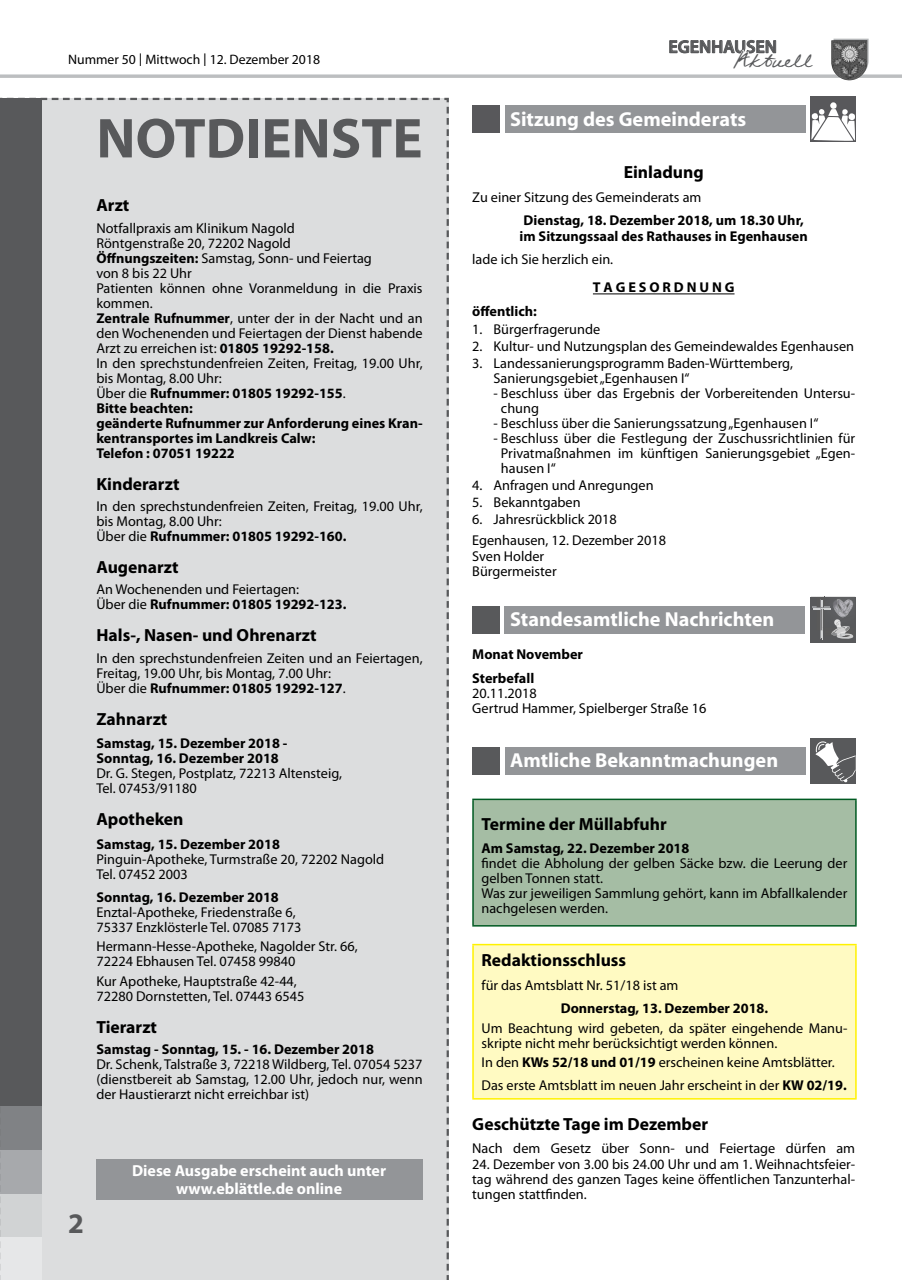
<style>
.page{position:relative;width:902px;height:1280px;background:#fff}
.page>*{position:absolute;margin:0;border:0;box-sizing:border-box;transform-origin:0 0}
.t1{font:700 56.7px "Myriad Pro";color:#58595b}
.t2{font:700 28.5px "Myriad Pro";color:#58595b}
.t3{font:22.95px "Federico Handwriting";color:#58595b}
.t4{font:700 20.25px "Myriad";color:#fff}
.t5{font:600 18px "Myriad Pro";color:#58595b}
.t6{font:700 17.55px "Myriad Pro";color:#000}
.t7{font:700 16.05px/17.5px "Myriad Pro";color:#fff;text-align:center}
.t8{font:14.25px/15px "Myriad Pro";color:#000}
.t9{font:700 14.25px/15.3px "Myriad Pro";color:#000}
.t10{font:13.65px "Myriad Pro";color:#000}
.s1{font-family:"Lucida Sans"}
.s2{font-weight:700}
</style>
<div class="page">
<svg style="left:0;top:97px;width:449px;height:1183px;background:#d0d1d2"></svg>
<hr style="left:0;top:75px;width:901px;height:3px;background:#bcbec0">
<svg style="left:669px;top:40px;width:108px;height:14px"></svg>
<svg style="left:833px;top:39px;width:35px;height:36px"></svg>
<img style="left:831px;top:40px;width:36px;height:40px">
<hr style="left:593px;top:294px;width:141px;height:1px;background:#000">
<div style="left:810px;top:97px;width:46px;height:45px;background:#58585b"></div>
<div style="left:504px;top:105px;width:301px;height:28px;background:#939598"></div>
<div style="left:472px;top:106px;width:28px;height:27px;background:#58585b"></div>
<svg style="left:811px;top:102px;width:44px;height:39px"></svg>
<div style="left:809px;top:597px;width:46px;height:45px;background:#58595b"></div>
<div style="left:504px;top:606px;width:301px;height:27px;background:#939598"></div>
<div style="left:472px;top:606px;width:28px;height:27px;background:#58595b"></div>
<svg style="left:812px;top:599px;width:42px;height:41px"></svg>
<div style="left:810px;top:738px;width:46px;height:45px;background:#58595b"></div>
<svg style="left:815px;top:741px;width:40px;height:41px"></svg>
<div style="left:504px;top:747px;width:301px;height:27px;background:#939598"></div>
<div style="left:472px;top:747px;width:28px;height:28px;background:#58595b"></div>
<div style="left:473px;top:799px;width:382px;height:127px;background:#a5bda4"></div>
<hr style="left:472px;top:799px;width:384px;height:1px;background:#005a22">
<hr style="left:472px;top:800px;width:1px;height:125px;background:#005a22">
<hr style="left:855px;top:800px;width:1px;height:125px;background:#005a22">
<hr style="left:472px;top:925px;width:384px;height:1px;background:#005a22">
<div style="left:473px;top:944px;width:382px;height:155px;background:#fffac2"></div>
<hr style="left:472px;top:944px;width:384px;height:1px;background:#fff200">
<hr style="left:472px;top:945px;width:1px;height:153px;background:#fff200">
<hr style="left:855px;top:945px;width:1px;height:153px;background:#fff200">
<hr style="left:472px;top:1098px;width:384px;height:1px;background:#fff200">
<div style="left:96px;top:1159px;width:326px;height:40px;background:#939598"></div>
<p class="t10" style="left:68px;top:51px;width:253px">Nummer 50 <span class="s1">|</span> Mittwoch <span class="s1">|</span> 12. Dezember 2018</p>
<h1 class="t1" style="left:96px;top:101px;width:327px">NOTDIENSTE</h1>
<p class="t6" style="left:96px;top:194px;width:34px">Arzt</p>
<p class="t8" style="left:96px;top:220px;width:328px">Notfallpraxis am Klinikum Nagold<br>Röntgenstraße 20, 72202 Nagold<br><span class="s2">Öffnungszeiten:</span> Samstag, Sonn- und Feiertag<br>von 8 bis 22 Uhr<br>Patienten können ohne Voranmeldung in die Praxis kommen.<br><span class="s2">Zentrale Rufnummer</span>, unter der in der Nacht und an den Wochenenden und Feiertagen der Dienst habende Arzt zu erreichen ist: <span class="s2">01805 19292-158.<br></span>In den sprechstundenfreien Zeiten, Freitag, 19.00 Uhr, bis Montag, 8.00 Uhr:<br>Über die <span class="s2">Rufnummer: 01805 19292-155</span>.<br><span class="s2">Bitte beachten:<br>geänderte Rufnummer zur Anforderung eines Kran&shy;kentransportes im Landkreis Calw:<br>Telefon : 07051 19222</span></p>
<p class="t6" style="left:96px;top:472px;width:84px">Kinderarzt</p>
<p class="t8" style="left:96px;top:498px;width:328px">In den sprechstundenfreien Zeiten, Freitag, 19.00 Uhr, bis Montag, 8.00 Uhr:<br>Über die <span class="s2">Rufnummer: 01805 19292-160.</span></p>
<p class="t6" style="left:96px;top:556px;width:84px">Augenarzt</p>
<p class="t8" style="left:96px;top:582px;width:251px">An Wochenenden und Feiertagen:<br>Über die <span class="s2">Rufnummer: 01805 19292-123.</span></p>
<p class="t6" style="left:96px;top:624px;width:222px">Hals-, Nasen- und Ohrenarzt</p>
<p class="t8" style="left:96px;top:650px;width:327px">In den sprechstundenfreien Zeiten und an Feiertagen,<br>Freitag, 19.00 Uhr, bis Montag, 7.00 Uhr:<br>Über die <span class="s2">Rufnummer: 01805 19292-127</span>.</p>
<p class="t6" style="left:96px;top:707px;width:72px">Zahnarzt</p>
<p class="t9" style="left:96px;top:735px;width:192px">Samstag, 15. Dezember 2018 -<br>Sonntag, 16. Dezember 2018</p>
<p class="t8" style="left:96px;top:766px;width:247px">Dr. G. Stegen, Postplatz, 72213 Altensteig,<br>Tel. 07453/91180</p>
<p class="t6" style="left:96px;top:808px;width:89px">Apotheken</p>
<p class="t9" style="left:96px;top:836px;width:185px">Samstag, 15. Dezember 2018</p>
<p class="t8" style="left:96px;top:851px;width:289px">Pinguin-Apotheke, Turmstraße 20, 72202 Nagold<br>Tel. 07452 2003</p>
<p class="t9" style="left:96px;top:889px;width:184px">Sonntag, 16. Dezember 2018</p>
<p class="t8" style="left:96px;top:904px;width:206px">Enztal-Apotheke, Friedenstraße 6,<br>75337 Enzklösterle Tel. 07085 7173</p>
<p class="t8" style="left:96px;top:939px;width:263px">Hermann-Hesse-Apotheke, Nagolder Str. 66,<br>72224 Ebhausen Tel. 07458 99840</p>
<p class="t8" style="left:96px;top:973px;width:209px">Kur Apotheke, Hauptstraße 42-44,<br>72280 Dornstetten, Tel. 07443 6545</p>
<p class="t6" style="left:96px;top:1015px;width:62px">Tierarzt</p>
<p class="t9" style="left:96px;top:1041px;width:279px">Samstag - Sonntag, 15. - 16. Dezember 2018</p>
<p class="t8" style="left:96px;top:1056px;width:327px;text-align:justify">Dr. Schenk, Talstraße 3, 72218 Wildberg, Tel. 07054 5237 (dienstbereit ab Samstag, 12.00 Uhr, jedoch nur, wenn der Haustierarzt nicht erreichbar ist)</p>
<h2 class="t2" style="left:68px;top:1205px;width:17px">2</h2>
<p class="t7" style="left:132px;top:1161px;width:255px">Diese Ausgabe erscheint auch unter www.eblättle.de online</p>
<p class="t5" style="left:668px;top:35px;width:110px">EGENHAUSEN</p>
<h3 class="t3" style="left:733px;top:46px;width:80px">Aktuell</h3>
<h3 class="t4" style="left:510px;top:109px;width:238px">Sitzung des Gemeinderats</h3>
<p class="t6" style="left:623px;top:161px;width:81px">Einladung</p>
<p class="t8" style="left:472px;top:189px;width:231px">Zu einer Sitzung des Gemeinderats am</p>
<p class="t9" style="left:519px;top:213px;width:290px">Dienstag, 18. Dezember 2018, um 18.30 Uhr, im Sitzungssaal des Rathauses in Egenhausen</p>
<p class="t8" style="left:472px;top:252px;width:142px">lade ich Sie herzlich ein.</p>
<p class="t9" style="left:593px;top:280px;width:143px">T A G E S O R D N U N G</p>
<p class="t9" style="left:472px;top:303px;width:66px">öffentlich:</p>
<p class="t8" style="left:472px;top:321px;width:129px">1. Bürgerfragerunde</p>
<p class="t8" style="left:472px;top:338px;width:383px">2. Kultur- und Nutzungsplan des Gemeindewaldes Egenhausen</p>
<p class="t8" style="left:493px;top:355px;width:301px;text-indent:-21px">3. Landessanierungsprogramm Baden-Württemberg,<br>Sanierungsgebiet „Egenhausen I“</p>
<p class="t8" style="left:501px;top:385px;width:356px;text-indent:-7px">- Beschluss über das Ergebnis der Vorbereitenden Untersu&shy;chung</p>
<p class="t8" style="left:493px;top:415px;width:326px">- Beschluss über die Sanierungssatzung „Egenhausen I“</p>
<p class="t8" style="left:501px;top:430px;width:356px;text-align:justify;text-indent:-7px">- Beschluss über die Festlegung der Zuschussrichtlinien für Privatmaßnahmen im künftigen Sanierungsgebiet „Egen&shy;hausen I“</p>
<p class="t8" style="left:472px;top:477px;width:183px">4. Anfragen und Anregungen</p>
<p class="t8" style="left:472px;top:494px;width:110px">5. Bekanntgaben</p>
<p class="t8" style="left:472px;top:508px;width:195px;line-height:21.6px">6. Jahresrückblick 2018<br>Egenhausen, 12. Dezember 2018</p>
<p class="t8" style="left:472px;top:548px;width:86px">Sven Holder<br>Bürgermeister</p>
<h3 class="t4" style="left:510px;top:609px;width:266px">Standesamtliche Nachrichten</h3>
<p class="t9" style="left:472px;top:642px;width:112px;line-height:23.7px">Monat November<br>Sterbefall</p>
<p class="t8" style="left:472px;top:685px;width:235px">20.11.2018<br>Gertrud Hammer, Spielberger Straße 16</p>
<h3 class="t4" style="left:510px;top:750px;width:269px">Amtliche Bekanntmachungen</h3>
<p class="t6" style="left:481px;top:812px;width:187px">Termine der Müllabfuhr</p>
<p class="t9" style="left:481px;top:840px;width:209px">Am Samstag, 22. Dezember 2018</p>
<p class="t8" style="left:481px;top:855px;width:367px">findet die Abholung der gelben Säcke bzw. die Leerung der gelben Tonnen statt.<br>Was zur jeweiligen Sammlung gehört, kann im Abfallkalender nachgelesen werden.</p>
<p class="t6" style="left:481px;top:949px;width:146px">Redaktionsschluss</p>
<p class="t8" style="left:481px;top:977px;width:198px">für das Amtsblatt Nr. 51/18 ist am</p>
<p class="t9" style="left:560px;top:1000px;width:209px">Donnerstag, 13. Dezember 2018.</p>
<p class="t8" style="left:481px;top:1020px;width:367px">Um Beachtung wird gebeten, da später eingehende Manu&shy;skripte nicht mehr berücksichtigt werden können.</p>
<p class="t8" style="left:481px;top:1050px;width:367px;line-height:23.5px">In den <span class="s2">KWs 52/18 und 01/19</span> erscheinen keine Amtsblätter.<br>Das erste Amtsblatt im neuen Jahr erscheint in der <span class="s2">KW 02/19.</span></p>
<p class="t6" style="left:472px;top:1112px;width:237px">Geschützte Tage im Dezember</p>
<p class="t8" style="left:472px;top:1141px;width:384px">Nach dem Gesetz über Sonn- und Feiertage dürfen am</p>
<p class="t8" style="left:472px;top:1156px;width:384px;text-align:justify">24. Dezember von 3.00 bis 24.00 Uhr und am 1. Weihnachtsfeier&shy;tag während des ganzen Tages keine öffentlichen Tanzunterhal&shy;tungen stattfinden.</p>
</div>
